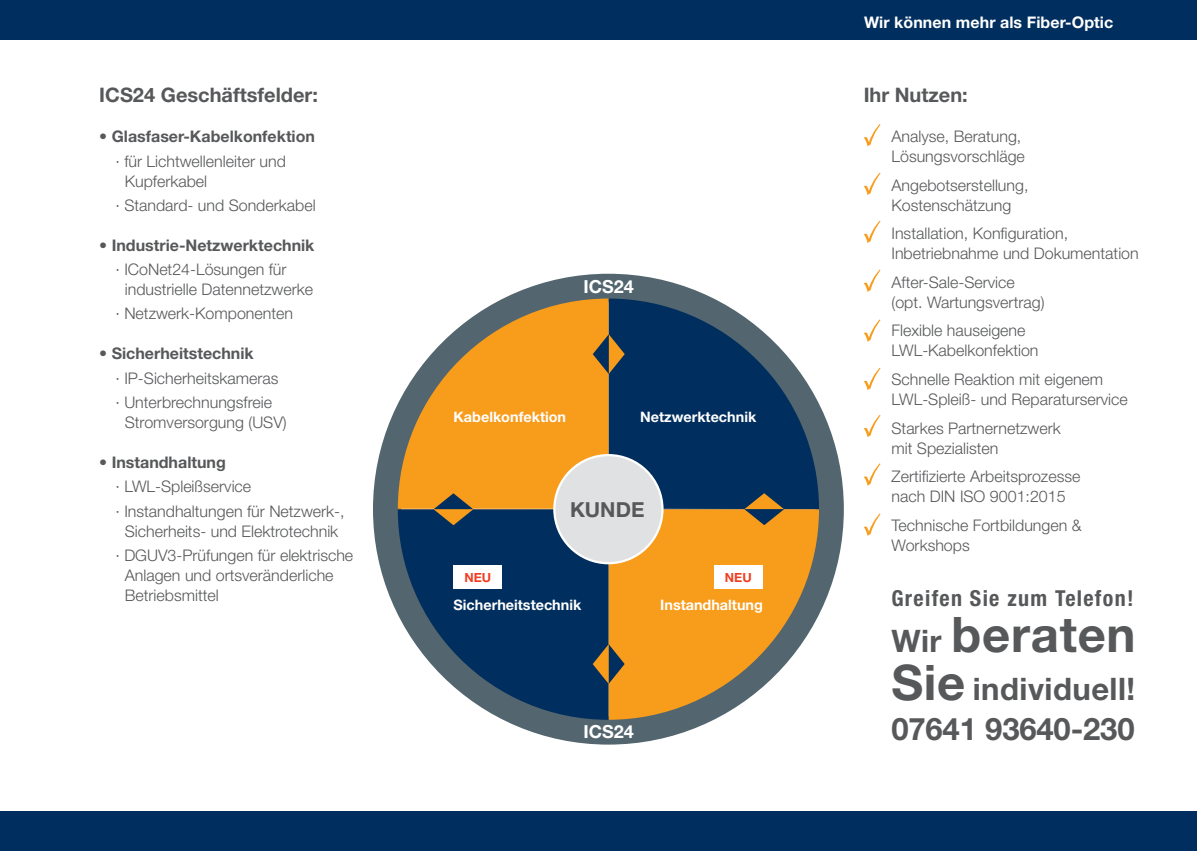
<style>
.page{position:relative;width:1197px;height:851px;background:#fff}
.page>*{position:absolute;margin:0;border:0;box-sizing:border-box;transform-origin:0 0}
.t1{font:700 49px "Helvetica Neue LT Pro";letter-spacing:.015em;color:#57585a}
.t2{font:700 31px/40px "Helvetica Neue LT Pro";letter-spacing:.005em;color:#57585a}
.t3{font:700 condensed 22px "Helvetica Neue LT Pro";letter-spacing:.06em;color:#57585a}
.t4{font:700 20.8px "Helvetica Neue LT Pro";color:#57585a}
.t5{font:700 20px "Helvetica Neue LT Pro";color:#57585a}
.t6{font:700 18px "Helvetica Neue LT Pro";color:#fff}
.t7{font:300 16px/20px "Helvetica Neue LT Pro";color:#57585a}
.t8{font:700 16px "Helvetica Neue LT Pro";color:#57585a}
.t9{font:700 16px "Helvetica Neue LT Pro";letter-spacing:.005em;color:#fff}
.t10{font:700 14.4px "Helvetica Neue LT Pro";color:#fff}
.t11{font:700 12.6px "Helvetica Neue LT Pro";color:#ef3e22}
.s1{font-size:31px}
.s2{font-size:49px}
</style>
<div class="page">
<svg style="left:373px;top:274px;width:470px;height:470px"></svg>
<svg style="left:398px;top:525px;width:210px;height:194px;background:#284d72"></svg>
<svg style="left:608px;top:525px;width:210px;height:194px;background:#e19f41"></svg>
<svg style="left:398px;top:298px;width:210px;height:195px;background:#e29f40"></svg>
<svg style="left:608px;top:298px;width:210px;height:195px;background:#284c72"></svg>
<div style="left:554px;top:455px;width:108px;height:108px;background:#e0e1e3;border-radius:50%"></div>
<div style="left:453px;top:565px;width:49px;height:23px;background:#fff"></div>
<div style="left:714px;top:565px;width:48px;height:23px;background:#fff"></div>
<svg style="left:592px;top:334px;width:32px;height:40px"></svg>
<svg style="left:592px;top:644px;width:32px;height:40px"></svg>
<svg style="left:398px;top:493px;width:420px;height:32px"></svg>
<svg style="left:863px;top:124px;width:17px;height:22px"></svg>
<svg style="left:863px;top:172px;width:17px;height:23px"></svg>
<svg style="left:863px;top:220px;width:17px;height:23px"></svg>
<svg style="left:863px;top:269px;width:17px;height:23px"></svg>
<svg style="left:863px;top:319px;width:17px;height:23px"></svg>
<svg style="left:863px;top:367px;width:17px;height:23px"></svg>
<svg style="left:863px;top:414px;width:17px;height:23px"></svg>
<svg style="left:863px;top:463px;width:17px;height:23px"></svg>
<svg style="left:863px;top:513px;width:17px;height:23px"></svg>
<div style="left:0;top:811px;width:1196px;height:39px;background:#002e5e"></div>
<div style="left:0;top:0;width:1196px;height:40px;background:#002e5e"></div>
<p class="t5" style="left:99px;top:83px;width:220px">ICS24 Geschäftsfelder:</p>
<p class="t8" style="left:99px;top:127px;width:217px">• Glasfaser-Kabelkonfektion</p>
<p class="t7" style="left:125px;top:150px;width:163px;text-indent:-9px">· für Lichtwellenleiter und<br>Kupferkabel</p>
<p class="t7" style="left:115px;top:195px;width:202px">· Standard- und Sonderkabel</p>
<p class="t8" style="left:99px;top:235px;width:217px">• Industrie-Netzwerktechnik</p>
<p class="t7" style="left:125px;top:259px;width:190px;text-indent:-9px">· ICoNet24-Lösungen für industrielle Datennetzwerke</p>
<p class="t7" style="left:115px;top:303px;width:179px">· Netzwerk-Komponenten</p>
<p class="t8" style="left:99px;top:344px;width:156px">• Sicherheitstechnik</p>
<p class="t7" style="left:115px;top:365px;width:164px;line-height:24.2px">· IP-Sicherheitskameras · Unterbrechnungsfreie</p>
<p class="t7" style="left:125px;top:412px;width:163px">Stromversorgung (USV)</p>
<p class="t8" style="left:99px;top:452px;width:128px">• Instandhaltung</p>
<p class="t7" style="left:115px;top:474px;width:231px;line-height:24.2px">· LWL-Spleißservice<br>· Instandhaltungen für Netzwerk-,</p>
<p class="t7" style="left:115px;top:518px;width:239px;line-height:24.2px;text-align:center">Sicherheits- und Elektrotechnik<br>· DGUV3-Prüfungen für elektrische</p>
<p class="t7" style="left:125px;top:564px;width:210px">Anlagen und ortsveränderliche<br>Betriebsmittel</p>
<p class="t6" style="left:583px;top:275px;width:52px">ICS24</p>
<p class="t10" style="left:453px;top:408px;width:114px">Kabelkonfektion</p>
<p class="t10" style="left:640px;top:408px;width:117px">Netzwerktechnik</p>
<h3 class="t4" style="left:570px;top:496px;width:76px">KUNDE</h3>
<p class="t11" style="left:464px;top:569px;width:28px">NEU</p>
<p class="t11" style="left:724px;top:569px;width:28px">NEU</p>
<p class="t10" style="left:453px;top:596px;width:129px">Sicherheitstechnik</p>
<p class="t10" style="left:660px;top:596px;width:104px">Instandhaltung</p>
<p class="t6" style="left:583px;top:720px;width:52px">ICS24</p>
<p class="t9" style="left:863px;top:12px;width:251px">Wir können mehr als Fiber-Optic</p>
<p class="t5" style="left:863px;top:83px;width:106px">Ihr Nutzen:</p>
<p class="t7" style="left:891px;top:126px;width:135px">Analyse, Beratung,<br>Lösungsvorschläge</p>
<p class="t7" style="left:891px;top:175px;width:138px">Angebotserstellung,<br>Kostenschätzung</p>
<p class="t7" style="left:891px;top:223px;width:249px">Installation, Konfiguration,<br>Inbetriebnahme und Dokumentation</p>
<p class="t7" style="left:891px;top:272px;width:154px">After-Sale-Service (opt. Wartungsvertrag)</p>
<p class="t7" style="left:891px;top:320px;width:148px">Flexible hauseigene<br>LWL-Kabelkonfektion</p>
<p class="t7" style="left:891px;top:369px;width:238px">Schnelle Reaktion mit eigenem<br>LWL-Spleiß- und Reparaturservice</p>
<p class="t7" style="left:891px;top:417px;width:171px">Starkes Partnernetzwerk mit Spezialisten</p>
<p class="t7" style="left:891px;top:466px;width:190px">Zertifizierte Arbeitsprozesse nach DIN ISO 9001:2015</p>
<p class="t7" style="left:891px;top:514px;width:191px">Technische Fortbildungen &amp;<br>Workshops</p>
<h3 class="t3" style="left:891px;top:584px;width:244px">Greifen Sie zum Telefon!</h3>
<h1 class="t1" style="left:891px;top:603px;width:246px"><span class="s1">Wir</span> beraten</h1>
<h2 class="t2" style="left:891px;top:667px;width:245px"><span class="s2">Sie</span> individuell!<br>07641 93640-230</h2>
</div>
